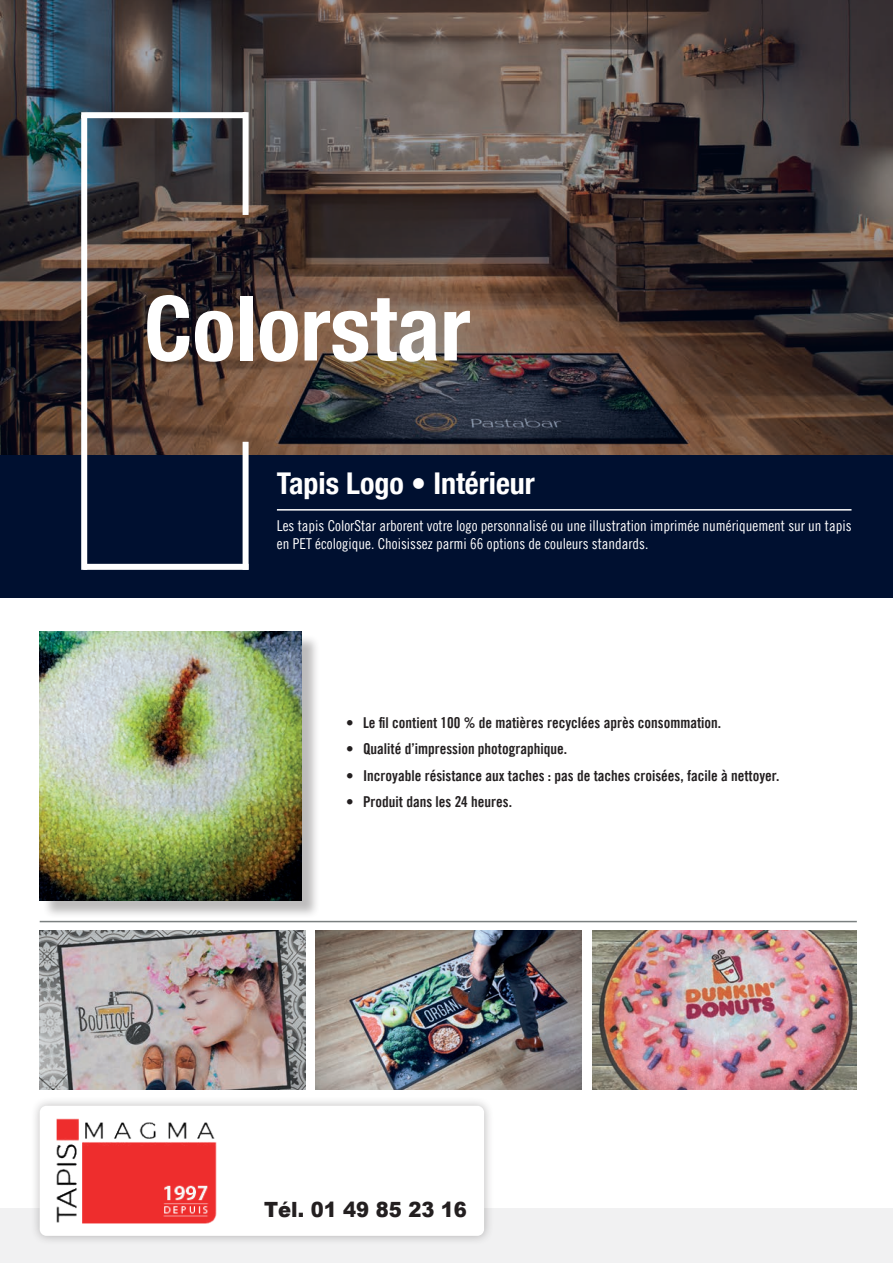
<style>
.page{position:relative;width:893px;height:1263px;background:#fff}
.page>*{position:absolute;margin:0;border:0;box-sizing:border-box;transform-origin:0 0}
.t1{font:700 condensed 90px "Helvetica Neue LT Pro";color:#fff}
.t2{font:700 condensed 30px "Helvetica Neue LT Pro";color:#fff}
.t3{font:900 21px "Arial";color:#231f20;scale:.93 1}
.t4{font:15px "Trade Gothic LT Pro Bd Cn 20";color:#231f20}
.t5{font:15px/18px "Trade Gothic LT Pro Cn 18";color:#fff}
.s1{font-style:inherit}
</style>
<div class="page">
<img style="left:0;top:0;width:893px;height:455px">
<div style="left:0;top:455px;width:893px;height:142px;background:#001030"></div>
<div style="left:243px;top:442px;width:6px;height:128px;background:#fff"></div>
<div style="left:81px;top:115px;width:6px;height:455px;background:#fff"></div>
<div style="left:243px;top:112px;width:6px;height:103px;background:#fff"></div>
<div style="left:81px;top:112px;width:166px;height:6px;background:#fff"></div>
<hr style="left:277px;top:509px;width:574px;height:2px;background:#fff">
<div style="left:83px;top:564px;width:166px;height:6px;background:#fff"></div>
<hr style="left:40px;top:921px;width:817px;height:1px;background:#7b8080">
<div style="left:0;top:1209px;width:893px;height:54px;background:#f1f1f2"></div>
<div style="left:30px;top:1096px;width:464px;height:149px;background:#231f20;opacity:.3"></div>
<div style="left:40px;top:1106px;width:444px;height:130px;background:#fff;border-radius:7px"></div>
<img style="left:593px;top:931px;width:264px;height:158px">
<img style="left:316px;top:931px;width:266px;height:158px">
<img style="left:40px;top:931px;width:266px;height:158px">
<div style="left:42px;top:634px;width:278px;height:285px;background:#231f20;opacity:.3"></div>
<img style="left:40px;top:631px;width:261px;height:269px">
<img style="left:41px;top:1105px;width:191px;height:133px">
<h1 class="t1" style="left:144px;top:275px;width:328px">Colorstar</h1>
<h2 class="t2" style="left:277px;top:465px;width:259px">Tapis Logo • Intérieur</h2>
<p class="t5" style="left:277px;top:516px;width:576px">Les tapis ColorStar arborent votre logo personnalisé ou une illustration imprimée numériquement sur un tapis en PET écologique. Choisissez parmi 66 options de couleurs standards.</p>
<p class="t4" style="left:346px;top:713px;width:377px">• Le fil contient 100 % de matières recyclées après consommation.</p>
<p class="t4" style="left:346px;top:740px;width:223px">• Qualité d’impression photographique.</p>
<p class="t4" style="left:346px;top:766px;width:435px">• Incroyable résistance aux taches : pas de taches croisées, facile à nettoyer.</p>
<p class="t4" style="left:346px;top:793px;width:168px">• Produit dans les 24 heures.</p>
<h3 class="t3" style="left:264px;top:1194px;width:220px"><span class="s1">Tél.</span> 01 49 85 23 16</h3>
</div>
